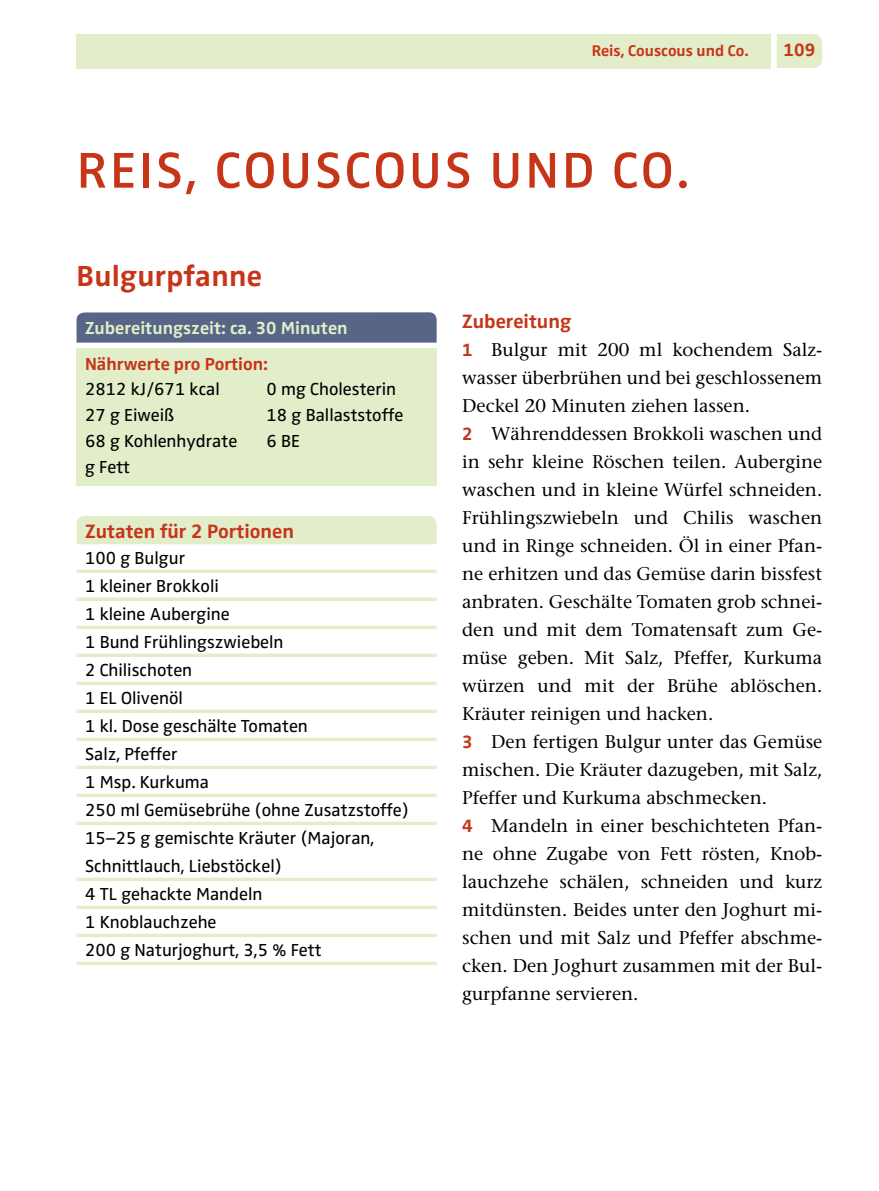
<style>
.page{position:relative;width:879px;height:1191px;background:#fff}
.page>*{position:absolute;margin:0;border:0;box-sizing:border-box;transform-origin:0 0}
.t1{font:600 52px "Zwo Pro";letter-spacing:.06em;color:#c73518}
.t2{font:700 30px "Zwo Pro";letter-spacing:.01em;color:#c73518}
.t3{font:700 20px "Zwo Pro";color:#c73518}
.t4{font:18.4px/28px "Stone Serif";color:#000}
.t5{font:700 18.4px "Zwo Pro";color:#c73518}
.t6{font:18px/28px "Zwo Pro";color:#000}
.t7{font:700 18px "Zwo Pro";color:#e2edc9}
.t8{font:700 18px "Zwo Pro";color:#c73518}
.t9{font:700 16px "Zwo Pro";color:#c73518}
.s1{font-family:"Zwo Pro";font-weight:700;color:#c73518}
</style>
<div class="page">
<div style="left:77px;top:34px;width:694px;height:34px;background:#e2edc9"></div>
<div style="left:777px;top:34px;width:45px;height:34px;background:#e2edc9"></div>
<svg style="left:77px;top:569px;width:360px;height:4px"></svg>
<svg style="left:77px;top:597px;width:360px;height:4px"></svg>
<svg style="left:77px;top:625px;width:360px;height:4px"></svg>
<svg style="left:77px;top:653px;width:360px;height:4px"></svg>
<svg style="left:77px;top:681px;width:360px;height:4px"></svg>
<svg style="left:77px;top:709px;width:360px;height:4px"></svg>
<svg style="left:77px;top:737px;width:360px;height:4px"></svg>
<svg style="left:77px;top:765px;width:360px;height:4px"></svg>
<svg style="left:77px;top:793px;width:360px;height:4px"></svg>
<svg style="left:77px;top:821px;width:360px;height:4px"></svg>
<svg style="left:77px;top:877px;width:360px;height:4px"></svg>
<svg style="left:77px;top:905px;width:360px;height:4px"></svg>
<svg style="left:77px;top:933px;width:360px;height:4px"></svg>
<svg style="left:77px;top:961px;width:360px;height:4px"></svg>
<div style="left:77px;top:348px;width:360px;height:137px;background:#e2edc9"></div>
<div style="left:77px;top:312px;width:360px;height:30px;background:#576686"></div>
<div style="left:77px;top:516px;width:360px;height:28px;background:#e2edc9"></div>
<p class="t9" style="left:592px;top:41px;width:158px">Reis, Couscous und Co.</p>
<p class="t5" style="left:783px;top:39px;width:33px">109</p>
<h1 class="t1" style="left:77px;top:140px;width:613px">REIS, COUSCOUS UND CO.</h1>
<h2 class="t2" style="left:77px;top:258px;width:187px">Bulgurpfanne</h2>
<p class="t7" style="left:85px;top:317px;width:264px">Zubereitungszeit: ca. 30 Minuten</p>
<p class="t8" style="left:85px;top:354px;width:184px">Nährwerte pro Portion:</p>
<p class="t6" style="left:85px;top:377px;width:154px;line-height:26px">2812 kJ/671 kcal<br>27 g Eiweiß<br>68 g Kohlenhydrate g Fett</p>
<p class="t6" style="left:266px;top:377px;width:138px;line-height:26px">0 mg Cholesterin<br>18 g Ballaststoffe<br>6 BE</p>
<p class="t3" style="left:85px;top:519px;width:210px">Zutaten für 2 Portionen</p>
<p class="t6" style="left:85px;top:544px;width:326px">100 g Bulgur<br>1 kleiner Brokkoli<br>1 kleine Aubergine<br>1 Bund Frühlingszwiebeln<br>2 Chilischoten<br>1 EL Olivenöl<br>1 kl. Dose geschälte Tomaten<br>Salz, Pfeffer<br>1 Msp. Kurkuma<br>250 ml Gemüsebrühe (ohne Zusatzstoffe)<br>15–25 g gemischte Kräuter (Majoran,<br>Schnittlauch, Liebstöckel)<br>4 TL gehackte Mandeln<br>1 Knoblauchzehe<br>200 g Naturjoghurt, 3,5 % Fett</p>
<p class="t3" style="left:462px;top:310px;width:111px">Zubereitung</p>
<p class="t4" style="left:462px;top:336px;width:362px"><span class="s1">1</span> Bulgur mit 200 ml kochendem Salz&shy;wasser überbrühen und bei geschlossenem Deckel 20 Minuten ziehen lassen.<br><span class="s1">2</span> Währenddessen Brokkoli waschen und in sehr kleine Röschen teilen. Aubergine waschen und in kleine Würfel schneiden.<br>Frühlingszwiebeln und Chilis waschen und in Ringe schneiden. Öl in einer Pfan&shy;ne erhitzen und das Gemüse darin bissfest anbraten. Geschälte Tomaten grob schnei&shy;den und mit dem Tomatensaft zum Ge&shy;müse geben. Mit Salz, Pfeffer, Kurkuma würzen und mit der Brühe ablöschen.<br>Kräuter reinigen und hacken.<br><span class="s1">3</span> Den fertigen Bulgur unter das Gemüse mischen. Die Kräuter dazugeben, mit Salz, Pfeffer und Kurkuma abschmecken.<br><span class="s1">4</span> Mandeln in einer beschichteten Pfan&shy;ne ohne Zugabe von Fett rösten, Knob&shy;lauchzehe schälen, schneiden und kurz mitdünsten. Beides unter den Joghurt mi&shy;schen und mit Salz und Pfeffer abschme&shy;cken. Den Joghurt zusammen mit der Bul&shy;gurpfanne servieren.</p>
</div>
